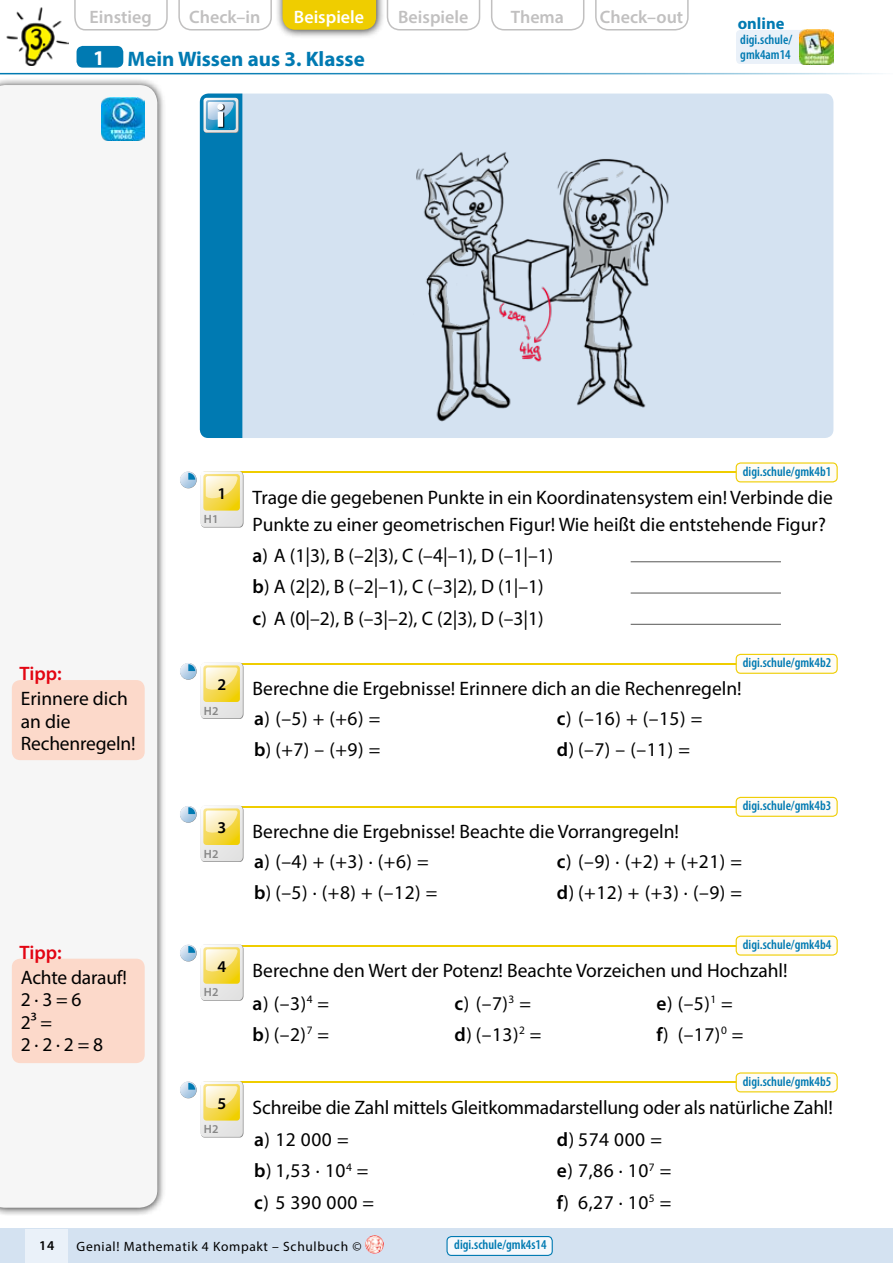
<style>
.page{position:relative;width:893px;height:1263px;background:#fff}
.page>*{position:absolute;margin:0;border:0;box-sizing:border-box;transform-origin:0 0}
.t1{font:700 21px "Myriad Pro";color:#007ab2}
.t2{font:19.5px/31.2px "Myriad Pro";color:#000}
.t3{font:19.5px/31.2px "Myriad Pro";letter-spacing:.025em;color:#000}
.t4{font:600 19.5px "Myriad Pro";color:#e30613}
.t5{font:600 18px "Myriad Pro";color:#c1c0c0}
.t6{font:600 18px "Myriad Pro";color:#fff}
.t7{font:700 16.5px "Myriad Pro";color:#007ab2}
.t8{font:600 16.5px "Myriad Pro";color:#000}
.t9{font:600 condensed 13.5px/15px "Myriad Pro";color:#007ab2}
.t10{font:13.5px "Myriad Pro";letter-spacing:.05em;color:#000}
.t11{font:600 13.5px "Myriad Pro";color:#000}
.t12{font:600 12px "Myriad Pro";color:#878787}
.s1{color:#fff}
.s2{font-weight:600}
</style>
<div class="page">
<div style="left:0;top:1229px;width:893px;height:34px;background:#d4e2f1"></div>
<img style="left:365px;top:1235px;width:19px;height:19px;border-radius:9px">
<div style="left:26px;top:1229px;width:42px;height:34px;background:#eaf1f9"></div>
<div style="left:447px;top:1236px;width:105px;height:19px;background:#f5f8fc;border-radius:4px"></div>
<div style="left:446px;top:1236px;width:107px;height:20px;border:1px solid #007ab2;border-radius:4px"></div>
<hr style="left:0;top:73px;width:893px;height:1px;background:#007ab2">
<div style="left:77px;top:46px;width:46px;height:22px;background:#007ab2;border-radius:6px"></div>
<hr style="left:631px;top:561px;width:150px;height:1px;background:#575756">
<hr style="left:631px;top:593px;width:150px;height:1px;background:#575756">
<hr style="left:631px;top:624px;width:150px;height:1px;background:#575756">
<hr style="left:205px;top:472px;width:629px;height:1px;background:#efcd00">
<hr style="left:205px;top:663px;width:629px;height:1px;background:#efcd00">
<hr style="left:205px;top:806px;width:629px;height:1px;background:#efcd00">
<hr style="left:205px;top:945px;width:629px;height:1px;background:#efcd00">
<hr style="left:205px;top:1081px;width:629px;height:2px;background:#efcd00">
<div style="left:736px;top:463px;width:101px;height:19px;background:#fffcf5;border-radius:4px"></div>
<div style="left:736px;top:462px;width:102px;height:20px;border:1px solid #efcd00;border-radius:4px"></div>
<div style="left:736px;top:654px;width:101px;height:19px;background:#fffcf5;border-radius:4px"></div>
<div style="left:736px;top:654px;width:102px;height:20px;border:1px solid #efcd00;border-radius:4px"></div>
<div style="left:736px;top:797px;width:101px;height:19px;background:#fffcf5;border-radius:4px"></div>
<div style="left:736px;top:797px;width:102px;height:20px;border:1px solid #efcd00;border-radius:4px"></div>
<div style="left:736px;top:936px;width:101px;height:19px;background:#fffcf5;border-radius:4px"></div>
<div style="left:736px;top:935px;width:102px;height:20px;border:1px solid #efcd00;border-radius:4px"></div>
<div style="left:736px;top:1073px;width:101px;height:19px;background:#fffcf5;border-radius:4px"></div>
<div style="left:736px;top:1072px;width:102px;height:20px;border:1px solid #efcd00;border-radius:4px"></div>
<svg style="left:74px;top:0;width:94px;height:31px"></svg>
<svg style="left:178px;top:0;width:94px;height:31px"></svg>
<div style="left:275px;top:0;width:110px;height:39px;background:#000;opacity:.75"></div>
<div style="left:283px;top:0;width:93px;height:30px;background:#efcd00"></div>
<svg style="left:387px;top:0;width:93px;height:31px"></svg>
<svg style="left:491px;top:0;width:93px;height:31px"></svg>
<svg style="left:595px;top:0;width:94px;height:31px"></svg>
<div style="left:0;top:78px;width:166px;height:1138px;background:#000;opacity:.75"></div>
<div style="left:0;top:85px;width:157px;height:1123px;background:#f6f6f6"></div>
<div style="left:200px;top:94px;width:633px;height:344px;background:#d4e2f1;border-radius:9px"></div>
<svg style="left:200px;top:94px;width:42px;height:344px;background:#0c80b5"></svg>
<img style="left:102px;top:98px;width:43px;height:42px">
<img style="left:416px;top:152px;width:253px;height:270px">
<svg style="left:180px;top:471px;width:16px;height:17px"></svg>
<svg style="left:188px;top:471px;width:55px;height:56px"></svg>
<svg style="left:180px;top:663px;width:16px;height:16px"></svg>
<svg style="left:188px;top:662px;width:55px;height:57px"></svg>
<svg style="left:180px;top:806px;width:16px;height:16px"></svg>
<svg style="left:188px;top:805px;width:55px;height:57px"></svg>
<svg style="left:180px;top:945px;width:16px;height:16px"></svg>
<svg style="left:188px;top:944px;width:55px;height:57px"></svg>
<svg style="left:180px;top:1081px;width:16px;height:17px"></svg>
<svg style="left:188px;top:1081px;width:55px;height:56px"></svg>
<div style="left:736px;top:30px;width:63px;height:34px;background:#eaf1f9"></div>
<img style="left:799px;top:30px;width:34px;height:34px">
<div style="left:12px;top:680px;width:133px;height:80px;background:#fcd9ca;border-radius:9px"></div>
<div style="left:12px;top:959px;width:133px;height:104px;background:#fcd9ca;border-radius:9px"></div>
<img style="left:6px;top:7px;width:62px;height:58px">
<p class="t5" style="left:90px;top:6px;width:64px">Einstieg</p>
<p class="t5" style="left:189px;top:6px;width:73px">Check–in</p>
<p class="t6" style="left:294px;top:6px;width:72px">Beispiele</p>
<p class="t5" style="left:398px;top:6px;width:72px">Beispiele</p>
<p class="t5" style="left:511px;top:6px;width:55px">Thema</p>
<p class="t5" style="left:600px;top:6px;width:85px">Check–out</p>
<p class="t1" style="left:93px;top:45px;width:273px"><span class="s1">1</span> Mein Wissen aus 3. Klasse</p>
<p class="t7" style="left:738px;top:13px;width:48px">online</p>
<p class="t9" style="left:740px;top:33px;width:53px">digi.schule/ gmk4am14</p>
<p class="t9" style="left:743px;top:464px;width:90px">digi.schule/gmk4b1</p>
<p class="t4" style="left:20px;top:661px;width:44px">Tipp:</p>
<p class="t2" style="left:21px;top:687px;width:116px;line-height:22.5px">Erinnere dich an die<br>Rechenregeln!</p>
<p class="t4" style="left:20px;top:940px;width:44px">Tipp:</p>
<p class="t2" style="left:21px;top:966px;width:108px;line-height:22.5px">Achte darauf!<br>2 · 3 = 6<br>2³ =<br>2 · 2 · 2 = 8</p>
<p class="t8" style="left:218px;top:483px;width:10px">1</p>
<p class="t12" style="left:204px;top:511px;width:16px">H1</p>
<p class="t2" style="left:253px;top:483px;width:582px;line-height:27px">Trage die gegebenen Punkte in ein Koordinatensystem ein! Verbinde die<br>Punkte zu einer geometrischen Figur! Wie heißt die entstehende Figur?</p>
<p class="t2" style="left:253px;top:540px;width:302px"><span class="s2">a</span>) A (1|3), B (–2|3), C (–4|–1), D (–1|–1) <span class="s2">b</span>) A (2|2), B (–2|–1), C (–3|2), D (1|–1) <span class="s2">c</span>) A (0|–2), B (–3|–2), C (2|3), D (–3|1)</p>
<p class="t9" style="left:743px;top:656px;width:90px">digi.schule/gmk4b2</p>
<p class="t8" style="left:218px;top:674px;width:10px">2</p>
<p class="t2" style="left:253px;top:673px;width:491px">Berechne die Ergebnisse! Erinnere dich an die Rechenregeln!</p>
<p class="t12" style="left:204px;top:703px;width:16px">H2</p>
<p class="t2" style="left:254px;top:702px;width:128px"><span class="s2">a</span>) (–5) + (+6) = <span class="s2">b</span>) (+7) – (+9) =</p>
<p class="t2" style="left:557px;top:702px;width:147px"><span class="s2">c</span>) (–16) + (–15) = <span class="s2">d</span>) (–7) – (–11) =</p>
<p class="t9" style="left:743px;top:798px;width:90px">digi.schule/gmk4b3</p>
<p class="t8" style="left:218px;top:817px;width:10px">3</p>
<p class="t2" style="left:253px;top:816px;width:428px">Berechne die Ergebnisse! Beachte die Vorrangregeln!</p>
<p class="t12" style="left:204px;top:846px;width:16px">H2</p>
<p class="t2" style="left:254px;top:845px;width:185px"><span class="s2">a</span>) (–4) + (+3) ∙ (+6) = <span class="s2">b</span>) (–5) ∙ (+8) + (–12) =</p>
<p class="t2" style="left:557px;top:845px;width:187px"><span class="s2">c</span>) (–9) ∙ (+2) + (+21) = <span class="s2">d</span>) (+12) + (+3) ∙ (–9) =</p>
<p class="t9" style="left:743px;top:937px;width:90px">digi.schule/gmk4b4</p>
<p class="t8" style="left:218px;top:956px;width:10px">4</p>
<p class="t2" style="left:253px;top:954px;width:536px">Berechne den Wert der Potenz! Beachte Vorzeichen und Hochzahl!</p>
<p class="t12" style="left:204px;top:985px;width:16px">H2</p>
<p class="t2" style="left:253px;top:987px;width:78px"><span class="s2">a</span>) (–3)<sup>4</sup> = <span class="s2">b</span>) (–2)<sup>7</sup> =</p>
<p class="t2" style="left:455px;top:987px;width:88px"><span class="s2">c</span>) (–7)<sup>3</sup> = <span class="s2">d</span>) (–13)<sup>2</sup> =</p>
<p class="t2" style="left:656px;top:987px;width:88px"><span class="s2">e</span>) (–5)<sup>1</sup> = <span class="s2">f</span>) (–17)<sup>0</sup> =</p>
<p class="t9" style="left:743px;top:1074px;width:90px">digi.schule/gmk4b5</p>
<p class="t8" style="left:218px;top:1093px;width:10px">5</p>
<p class="t2" style="left:253px;top:1091px;width:582px">Schreibe die Zahl mittels Gleitkommadarstellung oder als natürliche Zahl!</p>
<p class="t12" style="left:204px;top:1121px;width:16px">H2</p>
<p class="t3" style="left:254px;top:1123px;width:122px"><span class="s2">a</span>) 12 000 =<br><span class="s2">b</span>) 1,53 ∙ 10<sup>4</sup> = <span class="s2">c</span>) 5 390 000 =</p>
<p class="t3" style="left:557px;top:1124px;width:116px"><span class="s2">d</span>) 574 000 = <span class="s2">e</span>) 7,86 ∙ 10<sup>7</sup> = <span class="s2">f</span>) 6,27 ∙ 10<sup>5</sup> =</p>
<p class="t11" style="left:39px;top:1236px;width:17px">14</p>
<p class="t10" style="left:77px;top:1238px;width:286px">Genial! Mathematik 4 Kompakt – Schulbuch ©</p>
<p class="t9" style="left:454px;top:1238px;width:94px">digi.schule/gmk4s14</p>
</div>
